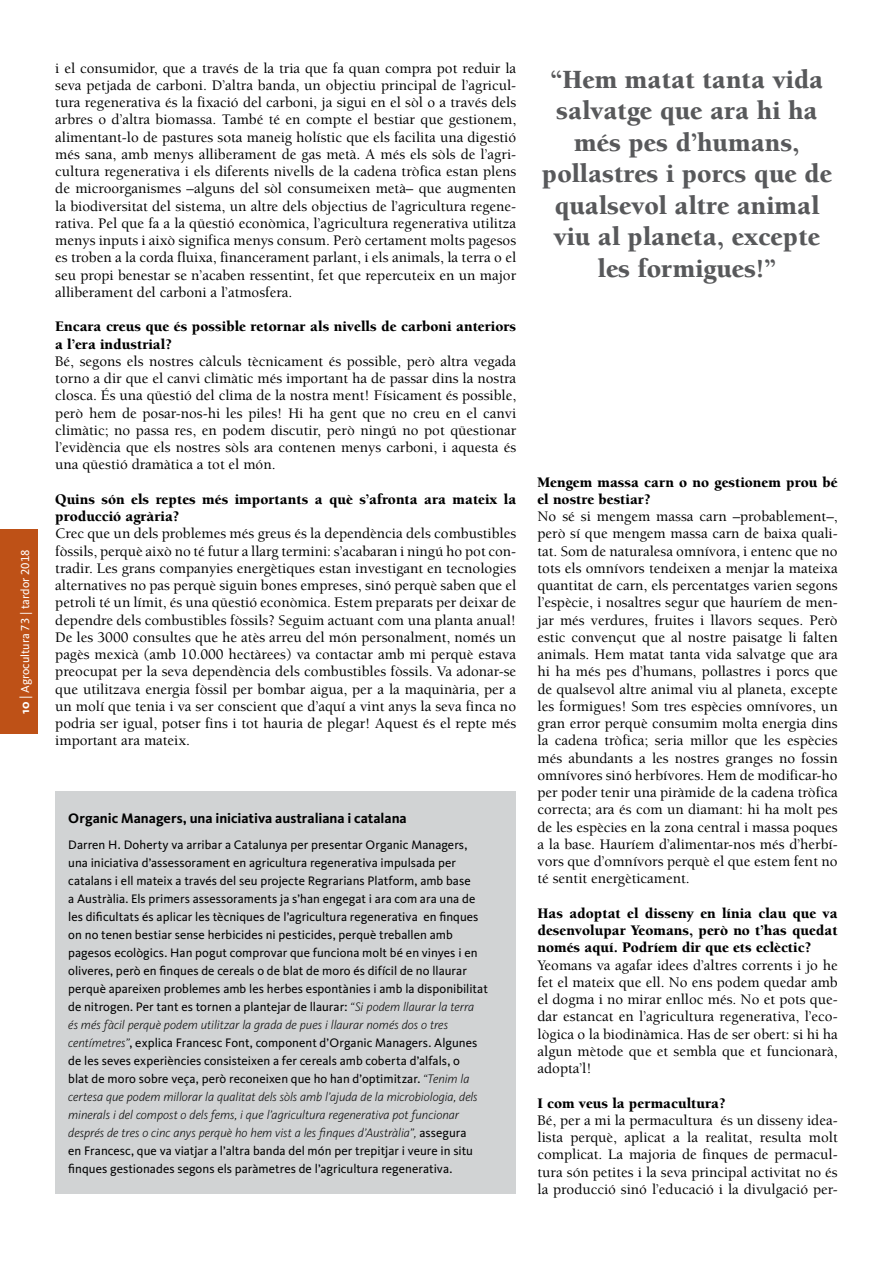
<style>
.page{position:relative;width:893px;height:1263px;background:#fff}
.page>*{position:absolute;margin:0;border:0;box-sizing:border-box;transform-origin:0 0}
.t1{font:900 27px/31.5px "Berkeley";color:#58595b;text-align:center}
.t2{font:500 15px/17.2px "Berkeley";color:#000;text-align:justify}
.t3{font:900 15px/17.2px "Berkeley";color:#000}
.t4{font:700 14.25px "Kievit OT";color:#000}
.t5{font:12.75px/18px "Kievit OT";color:#000}
.t6{font:12px "Kievit OT";color:#fff}
.s1{font-weight:700;font-size:12.75px}
.s2{font-size:12.75px}
.s3{font-weight:300;font-style:italic}
</style>
<div class="page">
<div style="left:0;top:529px;width:38px;height:204px;background:#be5117"></div>
<div style="left:56px;top:791px;width:460px;height:403px;background:#d1d3d4"></div>
<p class="t6" style="left:18px;top:714px;width:166px;rotate:-90deg"><span class="s1">10</span> <span class="s2">|</span> Agrocultura 73 | tardor 2018</p>
<p class="t2" style="left:55px;top:59px;width:462px">i el consumidor, que a través de la tria que fa quan compra pot reduir la seva petjada de carboni. D’altra banda, un objectiu principal de l’agricul&shy;tura regenerativa és la fixació del carboni, ja sigui en el sòl o a través dels arbres o d’altra biomassa. També té en compte el bestiar que gestionem, alimentant-lo de pastures sota maneig holístic que els facilita una digestió més sana, amb menys alliberament de gas metà. A més els sòls de l’agri&shy;cultura regenerativa i els diferents nivells de la cadena tròfica estan plens de microorganismes –alguns del sòl consumeixen metà– que augmenten la biodiversitat del sistema, un altre dels objectius de l’agricultura regene&shy;rativa. Pel que fa a la qüestió econòmica, l’agricultura regenerativa utilitza menys inputs i això significa menys consum. Però certament molts pagesos es troben a la corda fluixa, financerament parlant, i els animals, la terra o el seu propi benestar se n’acaben ressentint, fet que repercuteix en un major alliberament del carboni a l’atmosfera.</p>
<p class="t3" style="left:55px;top:318px;width:462px">Encara creus que és possible retornar als nivells de carboni anteriors a l’era industrial?</p>
<p class="t2" style="left:55px;top:353px;width:462px">Bé, segons els nostres càlculs tècnicament és possible, però altra vegada torno a dir que el canvi climàtic més important ha de passar dins la nostra closca. És una qüestió del clima de la nostra ment! Físicament és possible, però hem de posar-nos-hi les piles! Hi ha gent que no creu en el canvi climàtic; no passa res, en podem discutir, però ningú no pot qüestionar l’evidència que els nostres sòls ara contenen menys carboni, i aquesta és una qüestió dramàtica a tot el món.</p>
<p class="t3" style="left:55px;top:491px;width:462px">Quins són els reptes més importants a què s’afronta ara mateix la producció agrària?</p>
<p class="t2" style="left:55px;top:525px;width:462px">Crec que un dels problemes més greus és la dependència dels combustibles fòssils, perquè això no té futur a llarg termini: s’acabaran i ningú ho pot con&shy;tradir. Les grans companyies energètiques estan investigant en tecnologies alternatives no pas perquè siguin bones empreses, sinó perquè saben que el petroli té un límit, és una qüestió econòmica. Estem preparats per deixar de dependre dels combustibles fòssils? Seguim actuant com una planta anual!<br>De les 3000 consultes que he atès arreu del món personalment, només un pagès mexicà (amb 10.000 hectàrees) va contactar amb mi perquè estava preocupat per la seva dependència dels combustibles fòssils. Va adonar-se que utilitzava energia fòssil per bombar aigua, per a la maquinària, per a un molí que tenia i va ser conscient que d’aquí a vint anys la seva finca no podria ser igual, potser fins i tot hauria de plegar! Aquest és el repte més important ara mateix.</p>
<p class="t4" style="left:68px;top:809px;width:340px">Organic Managers, una iniciativa australiana i catalana</p>
<p class="t5" style="left:68px;top:836px;width:421px">Darren H. Doherty va arribar a Catalunya per presentar Organic Managers, una iniciativa d’assessorament en agricultura regenerativa impulsada per catalans i ell mateix a través del seu projecte Regrarians Platform, amb base<br>a Austràlia. Els primers assessoraments ja s’han engegat i ara com ara una de les dificultats és aplicar les tècniques de l’agricultura regenerativa en finques on no tenen bestiar sense herbicides ni pesticides, perquè treballen amb pagesos ecològics. Han pogut comprovar que funciona molt bé en vinyes i en oliveres, però en finques de cereals o de blat de moro és difícil de no llaurar perquè apareixen problemes amb les herbes espontànies i amb la disponibilitat de nitrogen. Per tant es tornen a plantejar de llaurar: <span class="s3">“Si podem llaurar la terra<br>és més fàcil perquè podem utilitzar la grada de pues i llaurar només dos o tres centímetres”</span>, explica Francesc Font, component d’Organic Managers. Algunes de les seves experiències consisteixen a fer cereals amb coberta d’alfals, o<br>blat de moro sobre veça, però reconeixen que ho han d’optimitzar. <span class="s3">“Tenim la certesa que podem millorar la qualitat dels sòls amb l’ajuda de la microbiologia, dels minerals i del compost o dels fems, i que l’agricultura regenerativa pot funcionar després de tres o cinc anys perquè ho hem vist a les finques d’Austràlia”,</span> assegura<br>en Francesc, que va viatjar a l’altra banda del món per trepitjar i veure in situ finques gestionades segons els paràmetres de l’agricultura regenerativa.</p>
<h1 class="t1" style="left:542px;top:64px;width:292px">“Hem matat tanta vida salvatge que ara hi ha més pes d’humans, pollastres i porcs que de qualsevol altre animal viu al planeta, excepte les formigues!”</h1>
<p class="t3" style="left:537px;top:473px;width:302px">Mengem massa carn o no gestionem prou bé el nostre bestiar?</p>
<p class="t2" style="left:537px;top:508px;width:302px">No sé si mengem massa carn –probablement–, però sí que mengem massa carn de baixa quali&shy;tat. Som de naturalesa omnívora, i entenc que no tots els omnívors tendeixen a menjar la mateixa quantitat de carn, els percentatges varien segons l’espècie, i nosaltres segur que hauríem de men&shy;jar més verdures, fruites i llavors seques. Però estic convençut que al nostre paisatge li falten animals. Hem matat tanta vida salvatge que ara hi ha més pes d’humans, pollastres i porcs que de qualsevol altre animal viu al planeta, excepte les formigues! Som tres espècies omnívores, un gran error perquè consumim molta energia dins la cadena tròfica; seria millor que les espècies més abundants a les nostres granges no fossin omnívores sinó herbívores. Hem de modificar-ho per poder tenir una piràmide de la cadena tròfica correcta; ara és com un diamant: hi ha molt pes de les espècies en la zona central i massa poques a la base. Hauríem d’alimentar-nos més d’herbí&shy;vors que d’omnívors perquè el que estem fent no té sentit energèticament.</p>
<p class="t3" style="left:537px;top:905px;width:302px;text-align:justify">Has adoptat el disseny en línia clau que va desenvolupar Yeomans, però no t’has quedat només aquí. Podríem dir que ets eclèctic?</p>
<p class="t2" style="left:537px;top:956px;width:302px">Yeomans va agafar idees d’altres corrents i jo he fet el mateix que ell. No ens podem quedar amb el dogma i no mirar enlloc més. No et pots que&shy;dar estancat en l’agricultura regenerativa, l’eco&shy;lògica o la biodinàmica. Has de ser obert: si hi ha algun mètode que et sembla que et funcionarà, adopta’l!</p>
<p class="t3" style="left:537px;top:1094px;width:189px">I com veus la permacultura?</p>
<p class="t2" style="left:537px;top:1112px;width:302px">Bé, per a mi la permacultura és un disseny idea&shy;lista perquè, aplicat a la realitat, resulta molt complicat. La majoria de finques de permacul&shy;tura són petites i la seva principal activitat no és la producció sinó l’educació i la divulgació per-</p>
</div>
